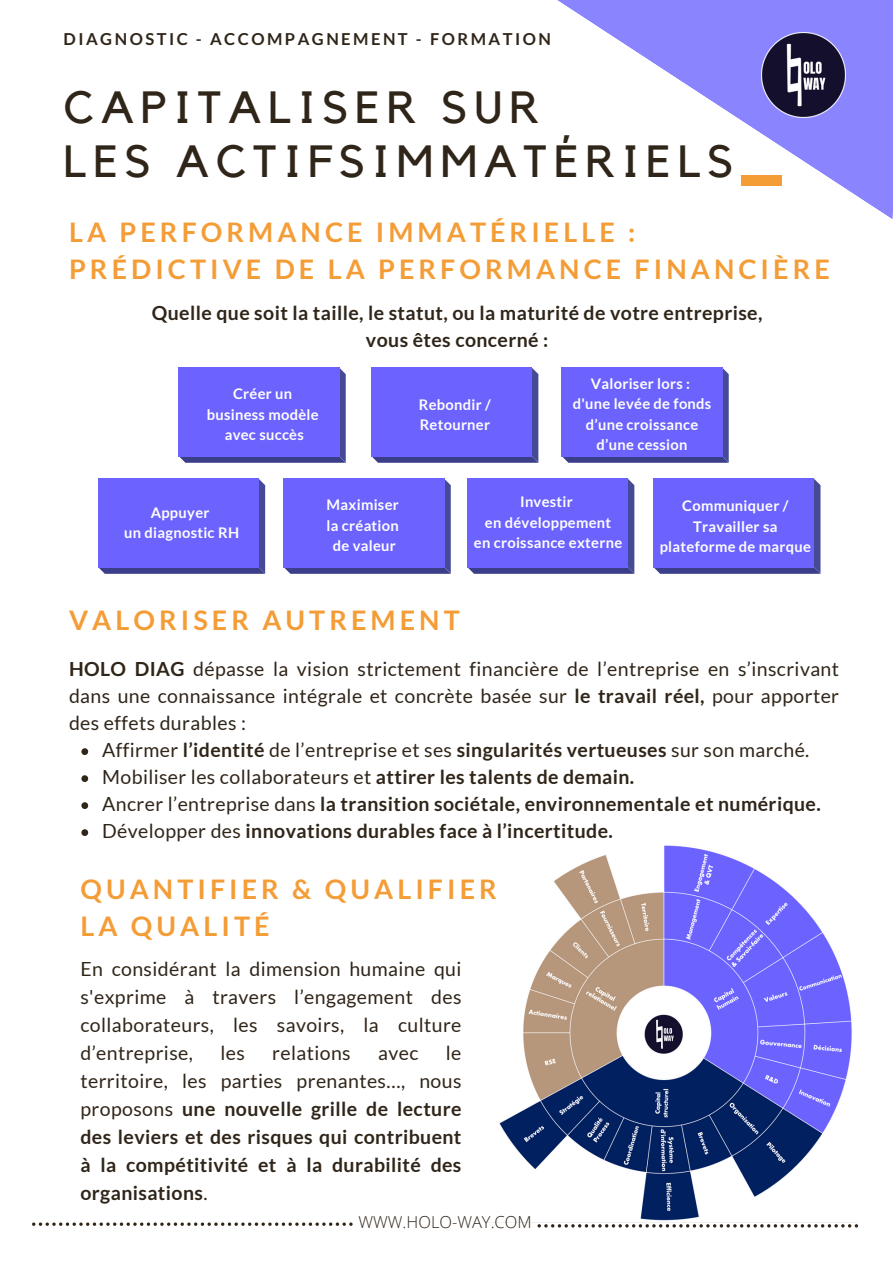
<style>
.page{position:relative;width:893px;height:1264px;background:#fff}
.page>*{position:absolute;margin:0;border:0;box-sizing:border-box;transform-origin:0 0}
.t1{font:45px "Kollektif";letter-spacing:.15em;color:#302519}
.t2{font:700 27px "Lato";letter-spacing:.15em;color:#f49d37}
.t3{font:19.5px/28px "Lato";letter-spacing:.02em;color:#302519;text-align:justify}
.t4{font:700 19.5px/28px "Lato";letter-spacing:.02em;color:#302519;text-align:justify}
.t5{font:700 16.5px "Lato";letter-spacing:.15em;color:#302519}
.t6{font:300 16.5px "Open Sans";color:#302519}
.t7{font:700 14.7px "Lato";letter-spacing:.02em;color:#fefefe}
.s1{font-weight:700}
.s2{font-weight:400}
</style>
<div class="page">
<svg style="left:32px;top:1222px;width:320px;height:3px"></svg>
<svg style="left:537px;top:1224px;width:321px;height:3px"></svg>
<svg style="left:557px;top:0;width:335px;height:219px"></svg>
<svg style="left:371px;top:367px;width:167px;height:96px;background:#4e50a2"></svg>
<div style="left:371px;top:367px;width:160px;height:89px;background:#6c63ff"></div>
<svg style="left:179px;top:367px;width:167px;height:96px;background:#5052a4"></svg>
<div style="left:179px;top:367px;width:160px;height:89px;background:#6c63ff"></div>
<svg style="left:561px;top:367px;width:167px;height:96px;background:#4e50a3"></svg>
<div style="left:561px;top:367px;width:161px;height:89px;background:#6c63ff"></div>
<img style="left:761px;top:33px;width:84px;height:84px">
<img style="left:499px;top:845px;width:353px;height:376px">
<svg style="left:81px;top:748px;width:7px;height:7px"></svg>
<svg style="left:81px;top:775px;width:7px;height:7px"></svg>
<svg style="left:81px;top:802px;width:7px;height:7px"></svg>
<svg style="left:81px;top:829px;width:7px;height:7px"></svg>
<svg style="left:284px;top:478px;width:166px;height:96px;background:#4d4fa2"></svg>
<div style="left:284px;top:478px;width:160px;height:89px;background:#6c63ff"></div>
<svg style="left:467px;top:478px;width:167px;height:96px;background:#4d4fa2"></svg>
<div style="left:467px;top:478px;width:160px;height:89px;background:#6c63ff"></div>
<svg style="left:653px;top:478px;width:167px;height:96px;background:#4d4fa2"></svg>
<div style="left:653px;top:478px;width:160px;height:89px;background:#6c63ff"></div>
<svg style="left:98px;top:478px;width:167px;height:96px;background:#4d4fa2"></svg>
<div style="left:98px;top:478px;width:160px;height:89px;background:#6c63ff"></div>
<p class="t5" style="left:64px;top:29px;width:489px">DIAGNOSTIC - ACCOMPAGNEMENT - FORMATION</p>
<p class="t1" style="left:64px;top:87px;width:477px">CAPITALISER SUR</p>
<p class="t1" style="left:64px;top:141px;width:671px">LES ACTIFSIMMATÉRIELS</p>
<p class="t2" style="left:69px;top:215px;width:567px">LA PERFORMANCE IMMATÉRIELLE :</p>
<p class="t2" style="left:69px;top:253px;width:762px">PRÉDICTIVE DE LA PERFORMANCE FINANCIÈRE</p>
<p class="t4" style="left:152px;top:298px;width:612px">Quelle que soit la taille, le statut, ou la maturité de votre entreprise,</p>
<p class="t4" style="left:366px;top:325px;width:184px">vous êtes concerné :</p>
<p class="t7" style="left:233px;top:385px;width:61px">Créer un</p>
<p class="t7" style="left:207px;top:405px;width:113px">business modèle</p>
<p class="t7" style="left:225px;top:425px;width:81px">avec succès</p>
<p class="t7" style="left:151px;top:503px;width:60px">Appuyer</p>
<p class="t7" style="left:124px;top:523px;width:116px">un diagnostic RH</p>
<p class="t7" style="left:326px;top:496px;width:74px">Maximiser</p>
<p class="t7" style="left:326px;top:516px;width:74px">la création</p>
<p class="t7" style="left:333px;top:537px;width:65px">de valeur</p>
<p class="t7" style="left:419px;top:395px;width:74px">Rebondir /</p>
<p class="t7" style="left:419px;top:416px;width:72px">Retourner</p>
<p class="t7" style="left:590px;top:374px;width:101px">Valoriser lors :</p>
<p class="t7" style="left:572px;top:395px;width:140px">d'une levée de fonds</p>
<p class="t7" style="left:585px;top:415px;width:114px">d’une croissance</p>
<p class="t7" style="left:596px;top:435px;width:92px">d’une cession</p>
<p class="t7" style="left:520px;top:493px;width:54px">Investir</p>
<p class="t7" style="left:485px;top:513px;width:128px">en développement</p>
<p class="t7" style="left:474px;top:533px;width:150px">en croissance externe</p>
<p class="t7" style="left:682px;top:496px;width:108px">Communiquer /</p>
<p class="t7" style="left:693px;top:517px;width:86px">Travailler sa</p>
<p class="t7" style="left:659px;top:537px;width:153px">plateforme de marque</p>
<p class="t2" style="left:69px;top:603px;width:392px">VALORISER AUTREMENT</p>
<p class="t3" style="left:69px;top:655px;width:771px;line-height:27px"><span class="s1">HOLO DIAG</span> dépasse la vision strictement financière de l’entreprise en s’inscrivant dans une connaissance intégrale et concrète basée sur <span class="s1">le travail réel,</span> pour apporter des effets durables :</p>
<p class="t3" style="left:102px;top:735px;width:708px">Affirmer <span class="s1">l’identité</span> de l’entreprise et ses <span class="s1">singularités vertueuses</span> sur son marché.</p>
<p class="t3" style="left:102px;top:762px;width:533px">Mobiliser les collaborateurs et <span class="s1">attirer les talents de demain.</span></p>
<p class="t4" style="left:102px;top:789px;width:720px"><span class="s2">Ancrer l’entreprise dans</span> la transition sociétale, environnementale et numérique.</p>
<p class="t4" style="left:102px;top:816px;width:512px"><span class="s2">Développer des</span> innovations durables face à l’incertitude.</p>
<p class="t2" style="left:80px;top:872px;width:418px">QUANTIFIER &amp; QUALIFIER</p>
<p class="t2" style="left:80px;top:909px;width:190px">LA QUALITÉ</p>
<p class="t3" style="left:80px;top:953px;width:382px">En considérant la dimension humaine qui s'exprime à travers l’engagement des collaborateurs, les savoirs, la culture d’entreprise,</p>
<p class="t4" style="left:80px;top:1038px;width:382px;text-indent:365px"><span class="s2">le territoire, les parties prenantes…, nous proposons</span> une nouvelle grille de lecture des leviers et des risques qui contribuent à la compétitivité et à la durabilité des organisations<span class="s2">.</span></p>
<p class="t3" style="left:220px;top:1038px;width:26px">les</p>
<p class="t3" style="left:272px;top:1038px;width:80px">relations</p>
<p class="t3" style="left:378px;top:1038px;width:42px">avec</p>
<p class="t6" style="left:358px;top:1210px;width:175px">WWW.HOLO-WAY.COM</p>
</div>
